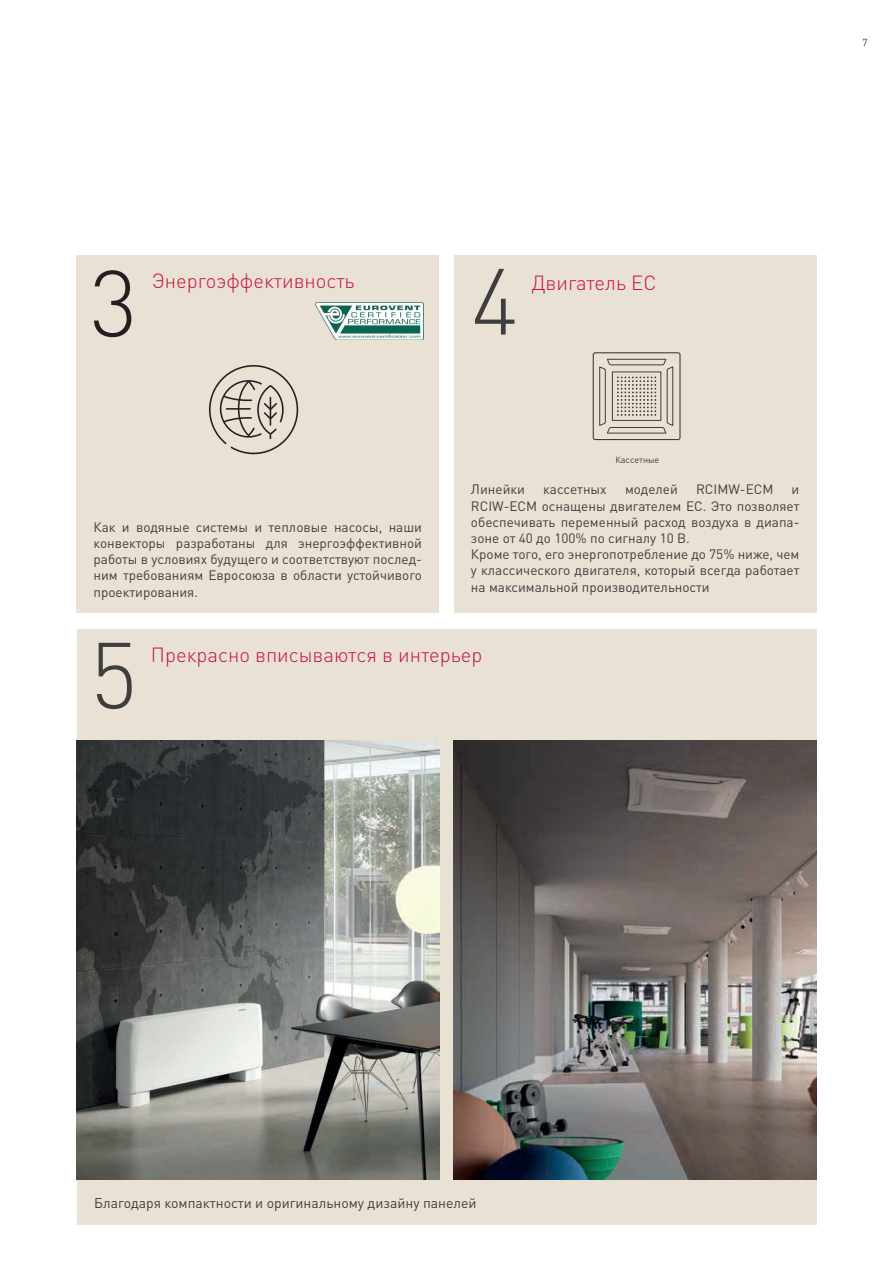
<style>
.page{position:relative;width:893px;height:1263px;background:#fff}
.page>*{position:absolute;margin:0;border:0;box-sizing:border-box;transform-origin:0 0}
.t1{font:300 92.25px "DIN Pro";color:#3e3e3f}
.t2{font:300 92.25px "DIN Pro";color:#231f20}
.t3{font:300 20.25px "DIN Pro";color:#cd123d}
.t4{font:13.95px "DIN Pro";color:#3e3e3f}
.t5{font:13.5px/16.2px "DIN Pro";color:#3e3e3f}
.t6{font:10.05px "DIN Pro";color:#3e3e3f}
.t7{font:9px "DIN Pro";color:#3e3e3f}
</style>
<div class="page">
<div style="left:77px;top:255px;width:362px;height:357px;background:#e9e1d4"></div>
<div style="left:454px;top:255px;width:362px;height:357px;background:#e9e1d4"></div>
<div style="left:77px;top:629px;width:739px;height:596px;background:#e9e1d4"></div>
<img style="left:454px;top:741px;width:362px;height:439px">
<img style="left:77px;top:741px;width:362px;height:439px">
<img style="left:315px;top:303px;width:108px;height:37px">
<svg style="left:209px;top:365px;width:89px;height:89px"></svg>
<div style="left:593px;top:352px;width:88px;height:88px;border:1px solid #3e3e3f;border-radius:2px"></div>
<svg style="left:599px;top:359px;width:74px;height:75px"></svg>
<p class="t6" style="left:862px;top:35px;width:7px">7</p>
<h1 class="t2" style="left:90px;top:240px;width:49px">3</h1>
<h2 class="t3" style="left:152px;top:267px;width:204px">Энергоэффективность</h2>
<p class="t5" style="left:94px;top:518px;width:330px;text-align:justify">Как и водяные системы и тепловые насосы, наши конвекторы разработаны для энергоэффективной работы в условиях будущего и соответствуют послед&shy;ним требованиям Евросоюза в области устойчивого проектирования.</p>
<h1 class="t1" style="left:471px;top:238px;width:49px">4</h1>
<h2 class="t3" style="left:532px;top:268px;width:126px">Двигатель EC</h2>
<p class="t7" style="left:615px;top:453px;width:45px">Кассетные</p>
<p class="t5" style="left:471px;top:481px;width:55px">Линейки</p>
<p class="t5" style="left:543px;top:481px;width:65px">кассетных</p>
<p class="t5" style="left:625px;top:481px;width:54px">моделей</p>
<p class="t5" style="left:696px;top:481px;width:79px">RCIMW-ECM</p>
<p class="t5" style="left:471px;top:481px;width:330px;text-indent:321px">и RCIW-ECM оснащены двигателем ЕС. Это позволяет обеспечивать переменный расход воздуха в диапа&shy;зоне от 40 до 100% по сигналу 10 В.<br>Кроме того, его энергопотребление до 75% ниже, чем у классического двигателя, который всегда работает на максимальной производительности</p>
<h1 class="t1" style="left:90px;top:612px;width:49px">5</h1>
<h2 class="t3" style="left:151px;top:640px;width:333px">Прекрасно вписываются в интерьер</h2>
<p class="t4" style="left:94px;top:1193px;width:384px">Благодаря компактности и оригинальному дизайну панелей</p>
</div>
